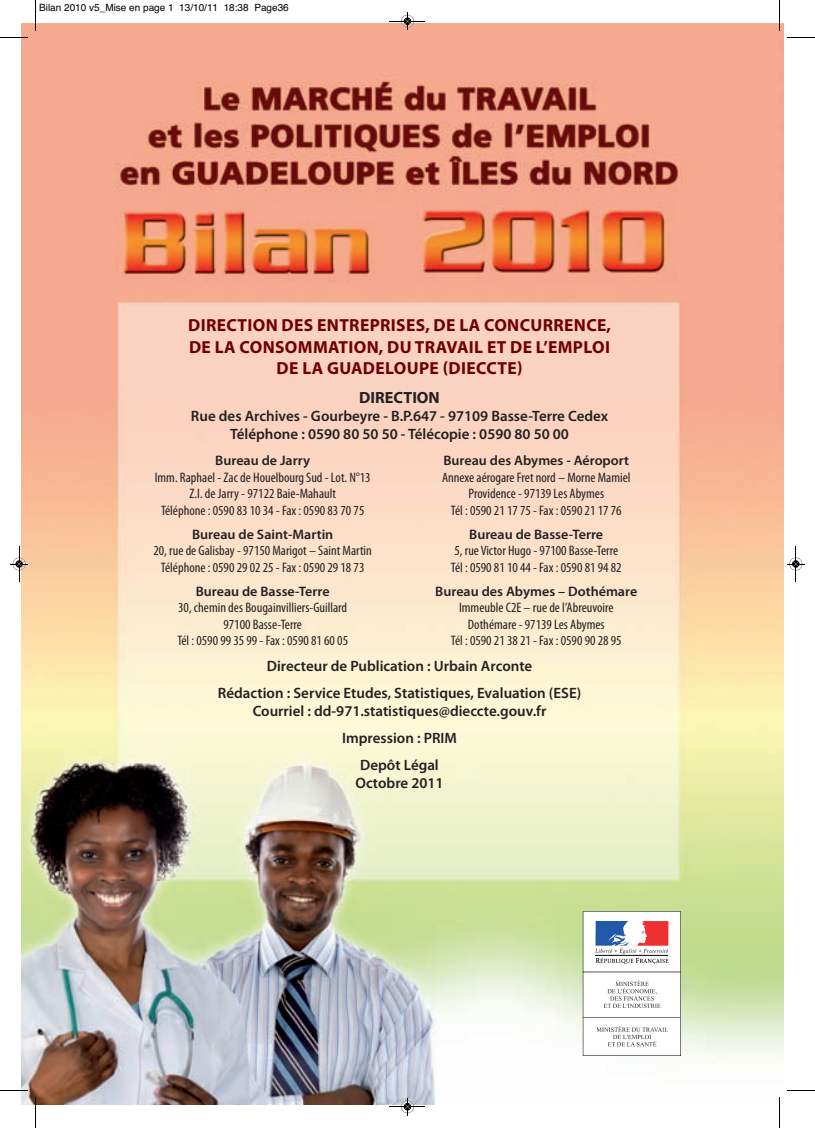
<style>
.page{position:relative;width:815px;height:1128px;background:#fff}
.page>*{position:absolute;margin:0;border:0;box-sizing:border-box;transform-origin:0 0}
.t1{font:700 17.5px/21px "Myriad Pro";letter-spacing:.02em;color:#6f0000;text-align:center}
.t2{font:700 16.25px "Myriad Pro";color:#231f20}
.t3{font:600 15px/27px "Myriad Pro";color:#231f20;text-align:center}
.t4{font:condensed 13.75px/16.5px "Myriad Pro";color:#231f20;text-align:center}
.t5{font:600 13.75px "Myriad Pro";color:#231f20}
.t6{font:10px "Helvetica";color:#000}
</style>
<div class="page">
<img style="left:21px;top:23px;width:763px;height:1081px">
<svg style="left:583px;top:911px;width:98px;height:144px"></svg>
<hr style="left:35px;top:0;width:1px;height:30px;background:#000">
<svg style="left:0;top:37px;width:28px;height:1px"></svg>
<hr style="left:779px;top:0;width:1px;height:30px;background:#000">
<svg style="left:787px;top:37px;width:28px;height:1px"></svg>
<hr style="left:35px;top:1097px;width:1px;height:30px;background:#000">
<svg style="left:0;top:1089px;width:28px;height:2px"></svg>
<hr style="left:779px;top:1097px;width:1px;height:30px;background:#000">
<svg style="left:787px;top:1090px;width:28px;height:1px"></svg>
<hr style="left:390px;top:21px;width:35px;height:1px;background:#000">
<svg style="left:401px;top:12px;width:13px;height:18px"></svg>
<hr style="left:390px;top:1106px;width:35px;height:1px;background:#000">
<svg style="left:401px;top:1097px;width:13px;height:18px"></svg>
<hr style="left:19px;top:546px;width:1px;height:35px;background:#000">
<svg style="left:10px;top:557px;width:18px;height:13px"></svg>
<hr style="left:796px;top:546px;width:1px;height:35px;background:#000">
<svg style="left:787px;top:557px;width:18px;height:13px"></svg>
<p class="t6" style="left:39px;top:4px;width:251px">Bilan 2010 v5_Mise en page 1 13/10/11 18:38 Page36</p>
<p class="t1" style="left:188px;top:316px;width:424px">DIRECTION DES ENTREPRISES, DE LA CONCURRENCE,<br>DE LA CONSOMMATION, DU TRAVAIL ET DE L’EMPLOI<br>DE LA GUADELOUPE (DIECCTE)</p>
<p class="t2" style="left:359px;top:391px;width:82px">DIRECTION</p>
<p class="t3" style="left:191px;top:408px;width:419px;line-height:18px">Rue des Archives - Gourbeyre - B.P.647 - 97109 Basse-Terre Cedex<br>Téléphone : 0590 80 50 50 - Télécopie : 0590 80 50 00</p>
<p class="t5" style="left:215px;top:455px;width:96px">Bureau de Jarry</p>
<p class="t4" style="left:155px;top:470px;width:217px">Imm. Raphael - Zac de Houelbourg Sud - Lot. N°13<br>Z.I. de Jarry - 97122 Baie-Mahault<br>Téléphone : 0590 83 10 34 - Fax : 0590 83 70 75</p>
<p class="t5" style="left:192px;top:529px;width:143px">Bureau de Saint-Martin</p>
<p class="t4" style="left:153px;top:543px;width:220px">20, rue de Galisbay - 97150 Marigot – Saint Martin<br>Téléphone : 0590 29 02 25 - Fax : 0590 29 18 73</p>
<p class="t5" style="left:196px;top:586px;width:136px">Bureau de Basse-Terre</p>
<p class="t4" style="left:177px;top:600px;width:172px">30, chemin des Bougainvilliers-Guillard<br>97100 Basse-Terre<br>Tél : 0590 99 35 99 - Fax : 0590 81 60 05</p>
<p class="t5" style="left:443px;top:455px;width:187px">Bureau des Abymes - Aéroport</p>
<p class="t4" style="left:442px;top:470px;width:190px">Annexe aérogare Fret nord – Morne Mamiel<br>Providence - 97139 Les Abymes<br>Tél : 0590 21 17 75 - Fax : 0590 21 17 76</p>
<p class="t5" style="left:469px;top:529px;width:136px">Bureau de Basse-Terre</p>
<p class="t4" style="left:451px;top:543px;width:172px;text-align:left">5, rue Victor Hugo - 97100 Basse-Terre<br>Tél : 0590 81 10 44 - Fax : 0590 81 94 82</p>
<p class="t5" style="left:435px;top:586px;width:203px">Bureau des Abymes – Dothémare</p>
<p class="t4" style="left:451px;top:600px;width:172px">Immeuble C2E – rue de l’Abreuvoire<br>Dothémare - 97139 Les Abymes<br>Tél : 0590 21 38 21 - Fax : 0590 90 28 95</p>
<p class="t3" style="left:218px;top:653px;width:365px">Directeur de Publication : Urbain Arconte<br>Rédaction : Service Etudes, Statistiques, Evaluation (ESE)</p>
<p class="t3" style="left:253px;top:698px;width:295px">Courriel : dd-971.statistiques@dieccte.gouv.fr<br>Impression : PRIM<br>Depôt Légal</p>
<p class="t3" style="left:355px;top:770px;width:90px">Octobre 2011</p>
</div>
